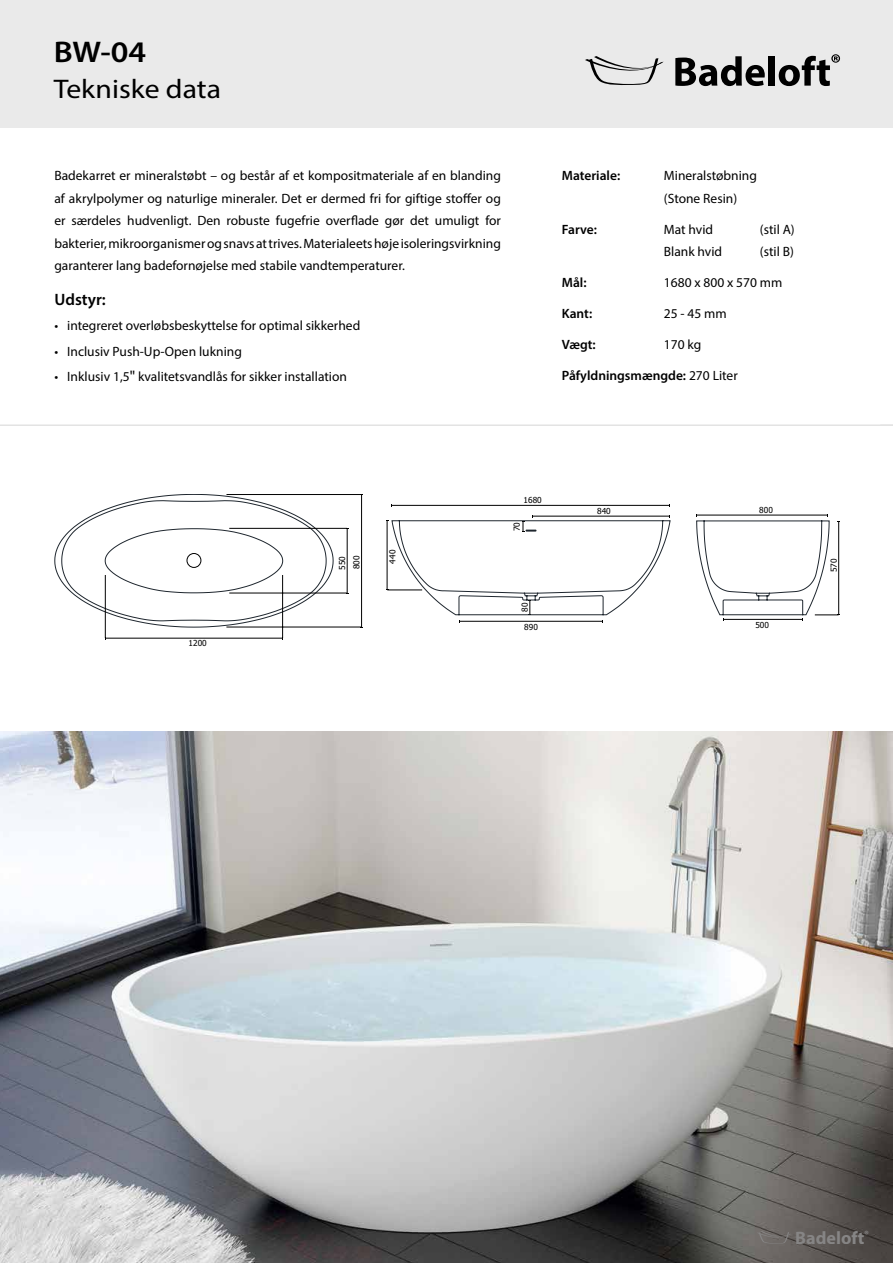
<style>
.page{position:relative;width:893px;height:1263px;background:#fff}
.page>*{position:absolute;margin:0;border:0;box-sizing:border-box;transform-origin:0 0}
.t1{font:600 30px "Myriad Pro";color:#000;scale:1.1 1}
.t2{font:27px "Myriad Pro";color:#000;scale:1.1 1}
.t3{font:700 18px "Myriad Pro";color:#868585}
.t4{font:600 16.5px "Myriad Pro";color:#000}
.t5{font:13.5px/22.5px "Myriad Pro";color:#000}
.t6{font:600 13.5px "Myriad Pro";color:#000}
.t7{font:8.25px/14.4px "Tahoma";color:#000}
.s1{font-family:"Tahoma"}
.s2{font-weight:400}
</style>
<div class="page">
<div style="left:0;top:0;width:893px;height:128px;background:#eaeaea"></div>
<svg style="left:675px;top:56px;width:90px;height:30px"></svg>
<div style="left:768px;top:56px;width:7px;height:30px;background:#000"></div>
<svg style="left:779px;top:54px;width:61px;height:32px"></svg>
<svg style="left:585px;top:56px;width:79px;height:29px"></svg>
<hr style="left:0;top:424px;width:893px;height:2px;background:#e3e3e3">
<img style="left:0;top:731px;width:893px;height:532px">
<svg style="left:696px;top:514px;width:144px;height:107px"></svg>
<hr style="left:391px;top:505px;width:279px;height:1px;background:#000">
<svg style="left:386px;top:515px;width:285px;height:108px"></svg>
<svg style="left:54px;top:494px;width:280px;height:134px"></svg>
<hr style="left:226px;top:494px;width:136px;height:1px;background:#000">
<hr style="left:361px;top:494px;width:1px;height:133px;background:#000">
<hr style="left:105px;top:638px;width:178px;height:1px;background:#000">
<hr style="left:105px;top:575px;width:1px;height:63px;background:#000">
<hr style="left:229px;top:528px;width:118px;height:1px;background:#000">
<hr style="left:347px;top:528px;width:1px;height:65px;background:#000">
<hr style="left:226px;top:627px;width:136px;height:1px;background:#000">
<hr style="left:229px;top:593px;width:118px;height:1px;background:#000">
<hr style="left:282px;top:575px;width:1px;height:63px;background:#000">
<svg style="left:757px;top:1231px;width:34px;height:13px"></svg>
<h1 class="t1" style="left:54px;top:32px;width:86px">BW-04</h1>
<h2 class="t2" style="left:54px;top:72px;width:154px">Tekniske data</h2>
<p class="t5" style="left:54px;top:164px;width:448px;text-align:justify">Badekarret er mineralstøbt – og består af et kompositmateriale af en blanding af akrylpolymer og naturlige mineraler. Det er dermed fri for giftige stoffer og er særdeles hudvenligt. Den robuste fugefrie overflade gør det umuligt for bakterier, mikroorganismer og snavs at trives. Materialeets høje isoleringsvirkning garanterer lang badefornøjelse med stabile vandtemperaturer.</p>
<p class="t4" style="left:54px;top:289px;width:53px">Udstyr:</p>
<p class="t5" style="left:54px;top:314px;width:307px">• integreret overløbsbeskyttelse for optimal sikkerhed</p>
<p class="t5" style="left:54px;top:340px;width:189px">• Inclusiv Push-Up-Open lukning</p>
<p class="t5" style="left:54px;top:365px;width:294px">• Inklusiv 1,5<span class="s1">"</span> kvalitetsvandlås for sikker installation</p>
<p class="t6" style="left:562px;top:167px;width:60px">Materiale:</p>
<p class="t5" style="left:664px;top:164px;width:94px">Mineralstøbning (Stone Resin)</p>
<p class="t6" style="left:562px;top:221px;width:37px">Farve:</p>
<p class="t5" style="left:664px;top:218px;width:51px">Mat hvid</p>
<p class="t5" style="left:760px;top:218px;width:36px">(stil A)</p>
<p class="t5" style="left:664px;top:240px;width:60px">Blank hvid</p>
<p class="t5" style="left:760px;top:240px;width:36px">(stil B)</p>
<p class="t6" style="left:562px;top:274px;width:26px">Mål:</p>
<p class="t5" style="left:664px;top:271px;width:120px">1680 x 800 x 570 mm</p>
<p class="t6" style="left:562px;top:305px;width:32px">Kant:</p>
<p class="t5" style="left:664px;top:302px;width:64px">25 - 45 mm</p>
<p class="t6" style="left:562px;top:336px;width:35px">Vægt:</p>
<p class="t5" style="left:664px;top:333px;width:39px">170 kg</p>
<p class="t6" style="left:562px;top:367px;width:177px">Påfyldningsmængde: <span class="s2">270 Liter</span></p>
<p class="t7" style="left:189px;top:635px;width:20px">1200</p>
<p class="t7" style="left:334px;top:570px;width:16px;rotate:-90deg">550<br>800</p>
<p class="t7" style="left:385px;top:563px;width:15px;rotate:-90deg">440</p>
<p class="t7" style="left:524px;top:493px;width:20px">1680</p>
<p class="t7" style="left:509px;top:531px;width:11px;rotate:-90deg">70</p>
<p class="t7" style="left:517px;top:612px;width:11px;rotate:-90deg">80</p>
<p class="t7" style="left:524px;top:620px;width:15px">890</p>
<p class="t7" style="left:597px;top:504px;width:15px">840</p>
<p class="t7" style="left:759px;top:503px;width:15px">800</p>
<p class="t7" style="left:755px;top:617px;width:15px">500</p>
<p class="t7" style="left:826px;top:572px;width:15px;rotate:-90deg">570</p>
<h3 class="t3" style="left:795px;top:1226px;width:75px">Badeloft<sup>®</sup></h3>
</div>
